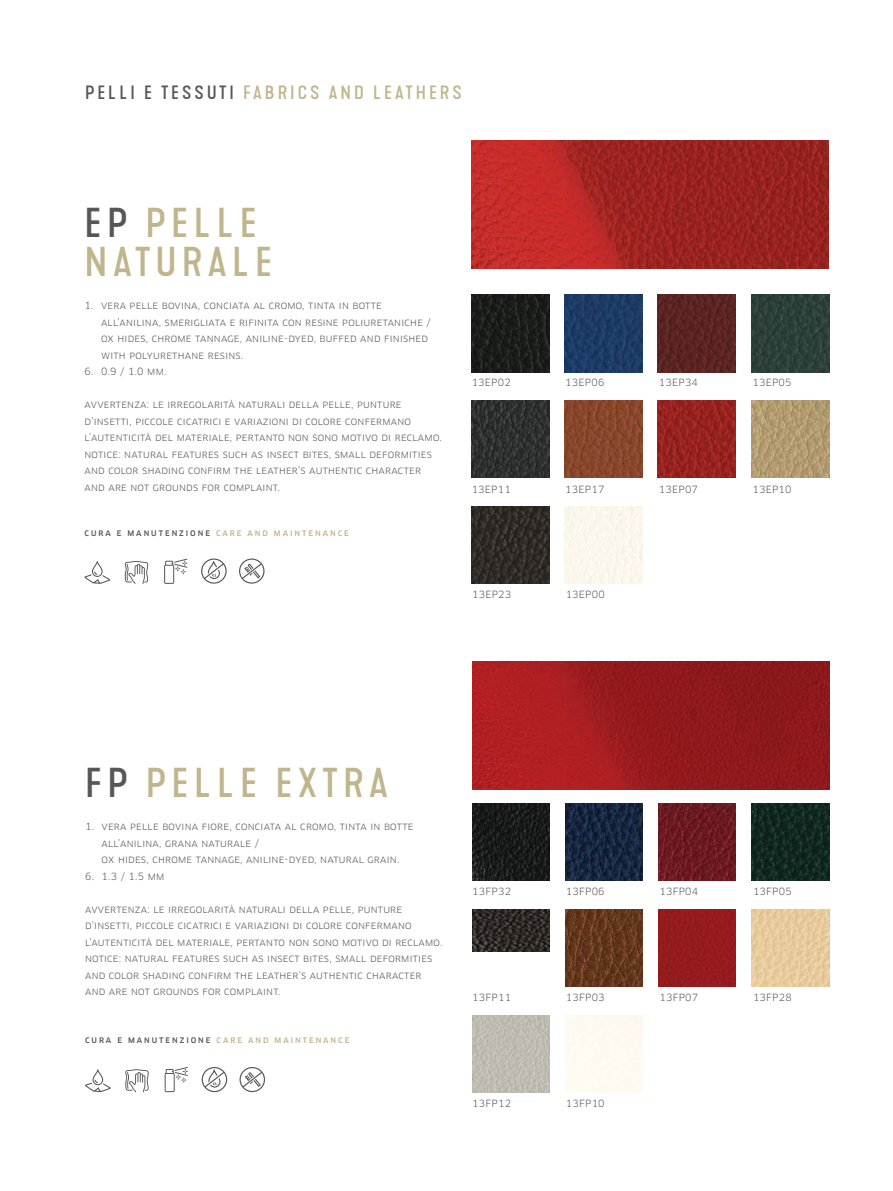
<style>
.page{position:relative;width:893px;height:1191px;background:#fff}
.page>*{position:absolute;margin:0;border:0;box-sizing:border-box;transform-origin:0 0}
.t1{font:500 expanded 39px/39px "Kapra Neue Pro";letter-spacing:.145em;color:#c0b58d}
.t2{font:500 expanded 18px "Kapra Neue Pro";letter-spacing:.17em;color:#c0b58d}
.t3{font:9.75px/16.5px "Clan Pro";letter-spacing:.025em;color:#575757}
.t4{font:500 7.5px "Clan Pro";letter-spacing:.26em;color:#c0b58d}
.s1{color:#575757}
</style>
<div class="page">
<img style="left:751px;top:909px;width:78px;height:78px">
<img style="left:472px;top:804px;width:77px;height:77px">
<img style="left:472px;top:909px;width:77px;height:43px">
<div style="left:658px;top:909px;width:77px;height:78px;background:#951b1e"></div>
<img style="left:472px;top:1016px;width:77px;height:77px">
<img style="left:565px;top:804px;width:77px;height:77px">
<img style="left:658px;top:804px;width:77px;height:77px">
<img style="left:751px;top:804px;width:78px;height:77px">
<img style="left:565px;top:909px;width:77px;height:78px">
<img style="left:472px;top:662px;width:357px;height:127px">
<img style="left:564px;top:295px;width:78px;height:77px">
<div style="left:564px;top:507px;width:78px;height:77px;background:#fbf7eb"></div>
<img style="left:471px;top:141px;width:358px;height:127px">
<img style="left:471px;top:295px;width:78px;height:77px">
<img style="left:751px;top:400px;width:78px;height:78px">
<img style="left:657px;top:295px;width:78px;height:77px">
<img style="left:657px;top:400px;width:78px;height:78px">
<img style="left:471px;top:507px;width:78px;height:77px">
<img style="left:751px;top:295px;width:78px;height:77px">
<svg style="left:201px;top:559px;width:26px;height:25px"></svg>
<svg style="left:239px;top:559px;width:25px;height:25px"></svg>
<img style="left:471px;top:400px;width:78px;height:78px">
<img style="left:564px;top:400px;width:78px;height:78px">
<svg style="left:202px;top:1067px;width:25px;height:25px"></svg>
<svg style="left:239px;top:1067px;width:26px;height:25px"></svg>
<svg style="left:85px;top:1069px;width:26px;height:23px"></svg>
<svg style="left:125px;top:1069px;width:24px;height:23px"></svg>
<svg style="left:165px;top:1067px;width:23px;height:25px"></svg>
<svg style="left:85px;top:561px;width:25px;height:23px"></svg>
<svg style="left:125px;top:561px;width:23px;height:23px"></svg>
<svg style="left:164px;top:559px;width:23px;height:25px"></svg>
<h2 class="t2" style="left:85px;top:86px;width:378px"><span class="s1">PELLI E TESSUTI</span> FABRICS AND LEATHERS</h2>
<h1 class="t1" style="left:85px;top:209px;width:189px"><span class="s1">EP</span> PELLE<br>NATURALE</h1>
<p class="t3" style="left:101px;top:298px;width:331px;text-indent:-16px">1. vera pelle bovina, conciata al cromo, tinta in botte all’anilina, smerigliata e rifinita con resine poliuretaniche / ox hides, chrome tannage, aniline-dyed, buffed and finished with polyurethane resins.</p>
<p class="t3" style="left:85px;top:364px;width:83px">6. 0.9 / 1.0 mm.</p>
<p class="t3" style="left:85px;top:397px;width:359px">avvertenza: le irregolarità naturali della pelle, punture d’insetti, piccole cicatrici e variazioni di colore confermano l’autenticità del materiale, pertanto non sono motivo di reclamo. notice: natural features such as insect bites, small deformities and color shading confirm the leather’s authentic character and are not grounds for complaint.</p>
<p class="t4" style="left:85px;top:530px;width:266px"><span class="s1">CURA E MANUTENZIONE</span> CARE AND MAINTENANCE</p>
<p class="t3" style="left:471px;top:375px;width:41px">13EP02</p>
<p class="t3" style="left:565px;top:375px;width:41px">13EP06</p>
<p class="t3" style="left:659px;top:375px;width:41px">13EP34</p>
<p class="t3" style="left:752px;top:375px;width:41px">13EP05</p>
<p class="t3" style="left:471px;top:481px;width:41px">13EP11</p>
<p class="t3" style="left:565px;top:481px;width:41px">13EP17</p>
<p class="t3" style="left:659px;top:481px;width:41px">13EP07</p>
<p class="t3" style="left:752px;top:481px;width:41px">13EP10</p>
<p class="t3" style="left:472px;top:587px;width:41px">13EP23</p>
<p class="t3" style="left:565px;top:587px;width:41px">13EP00</p>
<h1 class="t1" style="left:85px;top:769px;width:304px"><span class="s1">FP</span> PELLE EXTRA</h1>
<p class="t3" style="left:102px;top:819px;width:313px;text-indent:-16px">1. vera pelle bovina fiore, conciata al cromo, tinta in botte all’anilina, grana naturale /<br>ox hides, chrome tannage, aniline-dyed, natural grain.</p>
<p class="t3" style="left:85px;top:868px;width:81px">6. 1.3 / 1.5 mm</p>
<p class="t3" style="left:85px;top:901px;width:359px">avvertenza: le irregolarità naturali della pelle, punture d’insetti, piccole cicatrici e variazioni di colore confermano l’autenticità del materiale, pertanto non sono motivo di reclamo. notice: natural features such as insect bites, small deformities and color shading confirm the leather’s authentic character and are not grounds for complaint.</p>
<p class="t4" style="left:85px;top:1038px;width:266px"><span class="s1">CURA E MANUTENZIONE</span> CARE AND MAINTENANCE</p>
<p class="t3" style="left:472px;top:884px;width:40px">13FP32</p>
<p class="t3" style="left:566px;top:884px;width:40px">13FP06</p>
<p class="t3" style="left:659px;top:884px;width:40px">13FP04</p>
<p class="t3" style="left:753px;top:884px;width:40px">13FP05</p>
<p class="t3" style="left:472px;top:990px;width:40px">13FP11</p>
<p class="t3" style="left:566px;top:990px;width:40px">13FP03</p>
<p class="t3" style="left:659px;top:990px;width:40px">13FP07</p>
<p class="t3" style="left:753px;top:990px;width:40px">13FP28</p>
<p class="t3" style="left:472px;top:1096px;width:40px">13FP12</p>
<p class="t3" style="left:566px;top:1096px;width:40px">13FP10</p>
</div>
